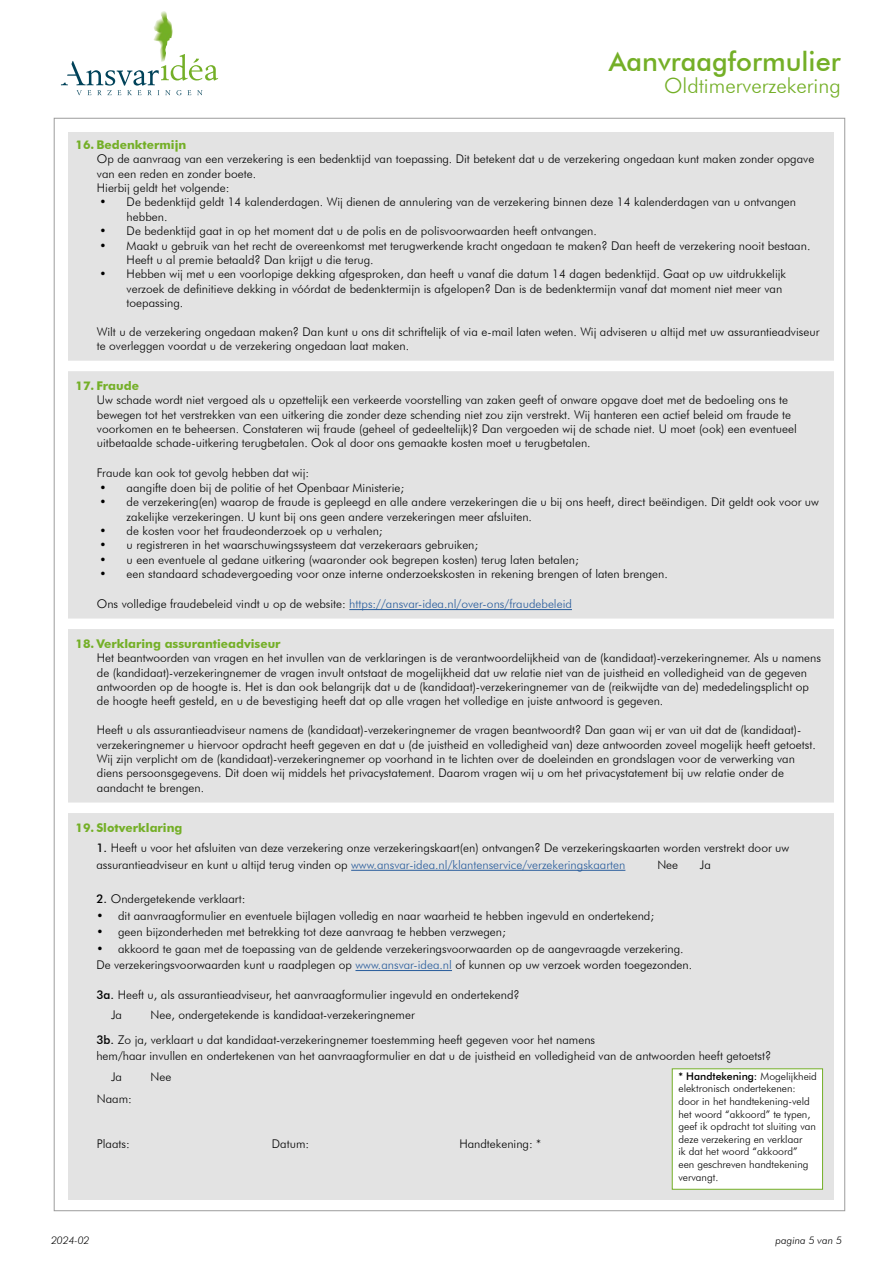
<style>
.page{position:relative;width:893px;height:1263px;background:#fff}
.page>*{position:absolute;margin:0;border:0;box-sizing:border-box;transform-origin:0 0}
.t1{font:500 27px "Futura BT";color:#74af27}
.t2{font:300 21px "Futura BT";color:#74af27}
.t3{font:300 12px/14.4px "Futura BT";color:#000}
.t4{font:300 12px "Futura BT";color:#275b9b}
.t5{font:700 12px "Futura BT";color:#74af27}
.t6{font:300 10.5px/12.6px "Futura BT";color:#000}
.t7{font:italic 300 10.5px "Futura BT";color:#000}
.s1{color:#000}
.s2{font-weight:500}
.s3{color:#275b9b}
</style>
<div class="page">
<div style="left:68px;top:132px;width:765px;height:1067px;background:#e3e3e3"></div>
<svg style="left:61px;top:18px;width:157px;height:77px"></svg>
<img style="left:153px;top:11px;width:12px;height:51px">
<div style="left:63px;top:361px;width:777px;height:10px;background:#fff"></div>
<hr style="left:349px;top:609px;width:223px;height:1px;background:#275b9b">
<div style="left:63px;top:618px;width:777px;height:11px;background:#fff"></div>
<div style="left:63px;top:802px;width:777px;height:11px;background:#fff"></div>
<hr style="left:351px;top:870px;width:274px;height:1px;background:#275b9b">
<hr style="left:355px;top:970px;width:97px;height:1px;background:#275b9b">
<div style="left:672px;top:1068px;width:151px;height:121px;background:#fff;border:1px solid #74af27"></div>
<h1 class="t1" style="left:609px;top:45px;width:233px">Aanvraagformulier</h1>
<h2 class="t2" style="left:664px;top:73px;width:178px">Oldtimerverzekering</h2>
<p class="t5" style="left:76px;top:137px;width:112px">16. Bedenktermijn</p>
<p class="t3" style="left:97px;top:152px;width:719px">Op de aanvraag van een verzekering is een bedenktijd van toepassing. Dit betekent dat u de verzekering ongedaan kunt maken zonder opgave van een reden en zonder boete.<br>Hierbij geldt het volgende:</p>
<p class="t3" style="left:127px;top:195px;width:671px;text-indent:-27px">• De bedenktijd geldt 14 kalenderdagen. Wij dienen de annulering van de verzekering binnen deze 14 kalenderdagen van u ontvangen hebben.</p>
<p class="t3" style="left:100px;top:224px;width:499px">• De bedenktijd gaat in op het moment dat u de polis en de polisvoorwaarden heeft ontvangen.</p>
<p class="t3" style="left:127px;top:238px;width:685px;text-indent:-27px">• Maakt u gebruik van het recht de overeenkomst met terugwerkende kracht ongedaan te maken? Dan heeft de verzekering nooit bestaan.<br>Heeft u al premie betaald? Dan krijgt u die terug.</p>
<p class="t3" style="left:127px;top:267px;width:661px;text-indent:-27px">• Hebben wij met u een voorlopige dekking afgesproken, dan heeft u vanaf die datum 14 dagen bedenktijd. Gaat op uw uitdrukkelijk verzoek de definitieve dekking in vóórdat de bedenktermijn is afgelopen? Dan is de bedenktermijn vanaf dat moment niet meer van toepassing.</p>
<p class="t3" style="left:97px;top:324px;width:724px">Wilt u de verzekering ongedaan maken? Dan kunt u ons dit schriftelijk of via e-mail laten weten. Wij adviseren u altijd met uw assurantieadviseur te overleggen voordat u de verzekering ongedaan laat maken.</p>
<p class="t5" style="left:76px;top:378px;width:65px">17. Fraude</p>
<p class="t3" style="left:97px;top:393px;width:701px">Uw schade wordt niet vergoed als u opzettelijk een verkeerde voorstelling van zaken geeft of onware opgave doet met de bedoeling ons te bewegen tot het verstrekken van een uitkering die zonder deze schending niet zou zijn verstrekt. Wij hanteren een actief beleid om fraude te voorkomen en te beheersen. Constateren wij fraude (geheel of gedeeltelijk)? Dan vergoeden wij de schade niet. U moet (ook) een eventueel uitbetaalde schade-uitkering terugbetalen. Ook al door ons gemaakte kosten moet u terugbetalen.</p>
<p class="t3" style="left:97px;top:466px;width:214px">Fraude kan ook tot gevolg hebben dat wij:</p>
<p class="t3" style="left:100px;top:480px;width:306px">• aangifte doen bij de politie of het Openbaar Ministerie;</p>
<p class="t3" style="left:127px;top:495px;width:694px;text-indent:-27px">• de verzekering(en) waarop de fraude is gepleegd en alle andere verzekeringen die u bij ons heeft, direct beëindigen. Dit geldt ook voor uw zakelijke verzekeringen. U kunt bij ons geen andere verzekeringen meer afsluiten.</p>
<p class="t3" style="left:100px;top:523px;width:284px">• de kosten voor het fraudeonderzoek op u verhalen;</p>
<p class="t3" style="left:100px;top:538px;width:380px">• u registreren in het waarschuwingssysteem dat verzekeraars gebruiken;</p>
<p class="t3" style="left:100px;top:552px;width:481px">• u een eventuele al gedane uitkering (waaronder ook begrepen kosten) terug laten betalen;</p>
<p class="t3" style="left:100px;top:567px;width:570px">• een standaard schadevergoeding voor onze interne onderzoekskosten in rekening brengen of laten brengen.</p>
<p class="t4" style="left:97px;top:597px;width:477px"><span class="s1">Ons volledige fraudebeleid vindt u op de website:</span> https://ansvar-idea.nl/over-ons/fraudebeleid</p>
<p class="t5" style="left:76px;top:636px;width:207px">18. Verklaring assurantieadviseur</p>
<p class="t3" style="left:97px;top:650px;width:726px">Het beantwoorden van vragen en het invullen van de verklaringen is de verantwoordelijkheid van de (kandidaat)-verzekeringnemer. Als u namens de (kandidaat)-verzekeringnemer de vragen invult ontstaat de mogelijkheid dat uw relatie niet van de juistheid en volledigheid van de gegeven antwoorden op de hoogte is. Het is dan ook belangrijk dat u de (kandidaat)-verzekeringnemer van de (reikwijdte van de) mededelingsplicht op de hoogte heeft gesteld, en u de bevestiging heeft dat op alle vragen het volledige en juiste antwoord is gegeven.</p>
<p class="t3" style="left:97px;top:722px;width:720px">Heeft u als assurantieadviseur namens de (kandidaat)-verzekeringnemer de vragen beantwoordt? Dan gaan wij er van uit dat de (kandidaat)- verzekeringnemer u hiervoor opdracht heeft gegeven en dat u (de juistheid en volledigheid van) deze antwoorden zoveel mogelijk heeft getoetst.<br>Wij zijn verplicht om de (kandidaat)-verzekeringnemer op voorhand in te lichten over de doeleinden en grondslagen voor de verwerking van diens persoonsgegevens. Dit doen wij middels het privacystatement. Daarom vragen wij u om het privacystatement bij uw relatie onder de aandacht te brengen.</p>
<p class="t5" style="left:76px;top:820px;width:108px">19. Slotverklaring</p>
<p class="t3" style="left:96px;top:840px;width:694px;line-height:16.5px"><span class="s2">1.</span> Heeft u voor het afsluiten van deze verzekering onze verzekeringskaart(en) ontvangen? De verzekeringskaarten worden verstrekt door uw assurantieadviseur en kunt u altijd terug vinden op <span class="s3">www.ansvar-idea.nl/klantenservice/verzekeringskaarten</span></p>
<p class="t3" style="left:657px;top:857px;width:22px">Nee</p>
<p class="t3" style="left:700px;top:857px;width:12px">Ja</p>
<p class="t3" style="left:96px;top:892px;width:151px"><span class="s2">2.</span> Ondergetekende verklaart:</p>
<p class="t3" style="left:96px;top:908px;width:559px">• dit aanvraagformulier en eventuele bijlagen volledig en naar waarheid te hebben ingevuld en ondertekend;</p>
<p class="t3" style="left:96px;top:925px;width:411px">• geen bijzonderheden met betrekking tot deze aanvraag te hebben verzwegen;</p>
<p class="t3" style="left:96px;top:940px;width:597px;line-height:16.5px">• akkoord te gaan met de toepassing van de geldende verzekeringsvoorwaarden op de aangevraagde verzekering.<br>De verzekeringsvoorwaarden kunt u raadplegen op <span class="s3">www.ansvar-idea.nl</span> of kunnen op uw verzoek worden toegezonden.</p>
<p class="t3" style="left:111px;top:985px;width:410px;line-height:19.2px;text-indent:-15px"><span class="s2">3a.</span> Heeft u, als assurantieadviseur, het aanvraagformulier ingevuld en ondertekend?<br>Ja</p>
<p class="t3" style="left:96px;top:1001px;width:500px;line-height:25px;text-indent:54px">Nee, ondergetekende is kandidaat-verzekeringnemer<br><span class="s2">3b.</span> Zo ja, verklaart u dat kandidaat-verzekeringnemer toestemming heeft gegeven voor het namens</p>
<p class="t3" style="left:111px;top:1045px;width:662px;line-height:20.7px;text-indent:-15px">hem/haar invullen en ondertekenen van het aanvraagformulier en dat u de juistheid en volledigheid van de antwoorden heeft getoetst?<br>Ja</p>
<p class="t6" style="left:678px;top:1069px;width:140px"><span class="s2">* Handtekening:</span> Mogelijkheid elektronisch ondertekenen: door in het handtekening-veld het woord “akkoord” te typen, geef ik opdracht tot sluiting van deze verzekering en verklaar<br>ik dat het woord “akkoord”<br>een geschreven handtekening vervangt.</p>
<p class="t3" style="left:151px;top:1069px;width:22px">Nee</p>
<p class="t3" style="left:97px;top:1092px;width:37px">Naam:</p>
<p class="t3" style="left:97px;top:1137px;width:35px">Plaats:</p>
<p class="t3" style="left:272px;top:1137px;width:39px">Datum:</p>
<p class="t3" style="left:459px;top:1137px;width:83px">Handtekening: *</p>
<p class="t7" style="left:51px;top:1234px;width:40px">2024-02</p>
<p class="t7" style="left:775px;top:1234px;width:68px">pagina 5 van 5</p>
</div>
